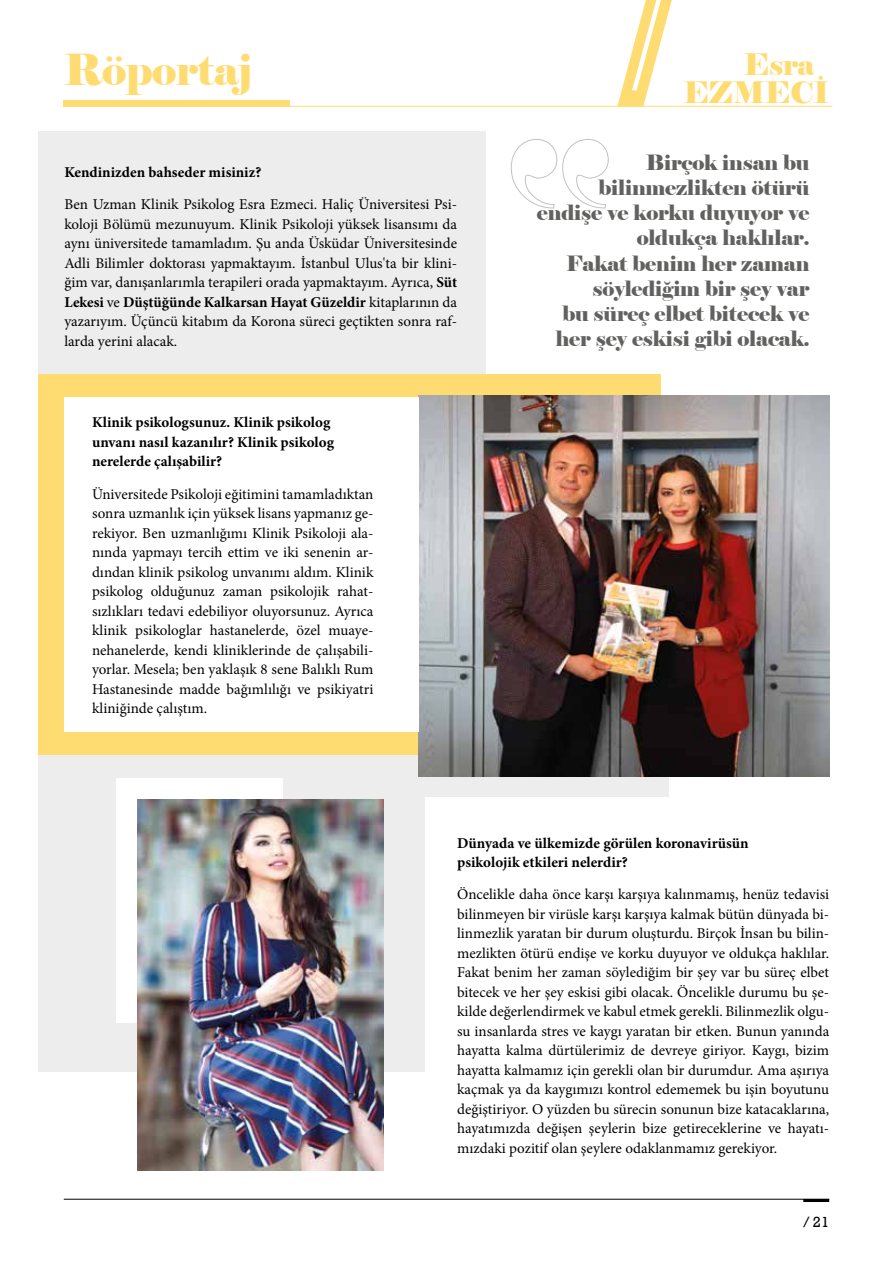
<style>
.page{position:relative;width:893px;height:1263px;background:#fff}
.page>*{position:absolute;margin:0;border:0;box-sizing:border-box;transform-origin:0 0}
.t1{font:42.6px "Elephant";letter-spacing:-.01em;color:#ffdc72}
.t2{font:29.55px/27.9px "Elephant";letter-spacing:-.01em;color:#ffdc72}
.t3{font:21px/25.2px "Elephant";letter-spacing:-.01em;color:#616160;text-align:right}
.t4{font:15px/19.5px "Minion Pro";color:#000;text-align:justify}
.t5{font:700 15px/19.5px "Minion Pro";color:#000}
.t6{font:15px "Rockwell";color:#000}
.s1{font-weight:700}
</style>
<div class="page">
<div style="left:38px;top:734px;width:631px;height:337px;background:#ededed"></div>
<div style="left:425px;top:797px;width:407px;height:374px;background:#fff"></div>
<div style="left:38px;top:131px;width:448px;height:346px;background:#ededed"></div>
<svg style="left:510px;top:139px;width:99px;height:70px"></svg>
<div style="left:38px;top:374px;width:623px;height:381px;background:#ffdc72"></div>
<svg style="left:617px;top:0;width:55px;height:106px"></svg>
<hr style="left:64px;top:106px;width:768px;height:1px;background:#ffdc72">
<img style="left:419px;top:396px;width:410px;height:380px">
<div style="left:64px;top:100px;width:226px;height:6px;background:#ffdc72"></div>
<div style="left:64px;top:398px;width:355px;height:334px;background:#fff"></div>
<div style="left:117px;top:778px;width:166px;height:245px;background:#fff"></div>
<img style="left:138px;top:799px;width:245px;height:372px">
<hr style="left:64px;top:1199px;width:765px;height:1px;background:#000">
<hr style="left:803px;top:1199px;width:26px;height:3px;background:#000">
<h1 class="t1" style="left:64px;top:44px;width:190px">Röportaj</h1>
<p class="t5" style="left:64px;top:162px;width:199px">Kendinizden bahseder misiniz?</p>
<p class="t4" style="left:64px;top:195px;width:394px">Ben Uzman Klinik Psikolog Esra Ezmeci. Haliç Üniversitesi Psi&shy;koloji Bölümü mezunuyum. Klinik Psikoloji yüksek lisansımı da aynı üniversitede tamamladım. Şu anda Üsküdar Üniversitesinde Adli Bilimler doktorası yapmaktayım. İstanbul Ulus'ta bir klini&shy;ğim var, danışanlarımla terapileri orada yapmaktayım. Ayrıca, <span class="s1">Süt Lekesi</span> ve <span class="s1">Düştüğünde Kalkarsan Hayat Güzeldir</span> kitaplarının da yazarıyım. Üçüncü kitabım da Korona süreci geçtikten sonra raf&shy;larda yerini alacak.</p>
<p class="t5" style="left:92px;top:413px;width:244px">Klinik psikologsunuz. Klinik psikolog unvanı nasıl kazanılır? Klinik psikolog nerelerde çalışabilir?</p>
<p class="t4" style="left:92px;top:484px;width:283px">Üniversitede Psikoloji eğitimini tamamladıktan sonra uzmanlık için yüksek lisans yapmanız ge&shy;rekiyor. Ben uzmanlığımı Klinik Psikoloji ala&shy;nında yapmayı tercih ettim ve iki senenin ar&shy;dından klinik psikolog unvanımı aldım. Klinik psikolog olduğunuz zaman psikolojik rahat&shy;sızlıkları tedavi edebiliyor oluyorsunuz. Ayrıca klinik psikologlar hastanelerde, özel muaye&shy;nehanelerde, kendi kliniklerinde de çalışabili&shy;yorlar. Mesela; ben yaklaşık 8 sene Balıklı Rum Hastanesinde madde bağımlılığı ve psikiyatri kliniğinde çalıştım.</p>
<h2 class="t2" style="left:684px;top:51px;width:147px;text-indent:60px">Esra<br>EZMECİ</h2>
<h3 class="t3" style="left:537px;top:150px;width:274px">Birçok insan bu bilinmezlikten ötürü endişe ve korku duyuyor ve oldukça haklılar.<br>Fakat benim her zaman söylediğim bir şey var<br>bu süreç elbet bitecek ve her şey eskisi gibi olacak.</h3>
<p class="t5" style="left:457px;top:833px;width:293px">Dünyada ve ülkemizde görülen koronavirüsün psikolojik etkileri nelerdir?</p>
<p class="t4" style="left:457px;top:885px;width:374px">Öncelikle daha önce karşı karşıya kalınmamış, henüz tedavisi bilinmeyen bir virüsle karşı karşıya kalmak bütün dünyada bi&shy;linmezlik yaratan bir durum oluşturdu. Birçok İnsan bu bilin&shy;mezlikten ötürü endişe ve korku duyuyor ve oldukça haklılar.<br>Fakat benim her zaman söylediğim bir şey var bu süreç elbet bitecek ve her şey eskisi gibi olacak. Öncelikle durumu bu şe&shy;kilde değerlendirmek ve kabul etmek gerekli. Bilinmezlik olgu&shy;su insanlarda stres ve kaygı yaratan bir etken. Bunun yanında hayatta kalma dürtülerimiz de devreye giriyor. Kaygı, bizim hayatta kalmamız için gerekli olan bir durumdur. Ama aşırıya kaçmak ya da kaygımızı kontrol edememek bu işin boyutunu değiştiriyor. O yüzden bu sürecin sonunun bize katacaklarına, hayatımızda değişen şeylerin bize getireceklerine ve hayatı&shy;mızdaki pozitif olan şeylere odaklanmamız gerekiyor.</p>
<p class="t6" style="left:803px;top:1213px;width:27px">/21</p>
</div>
